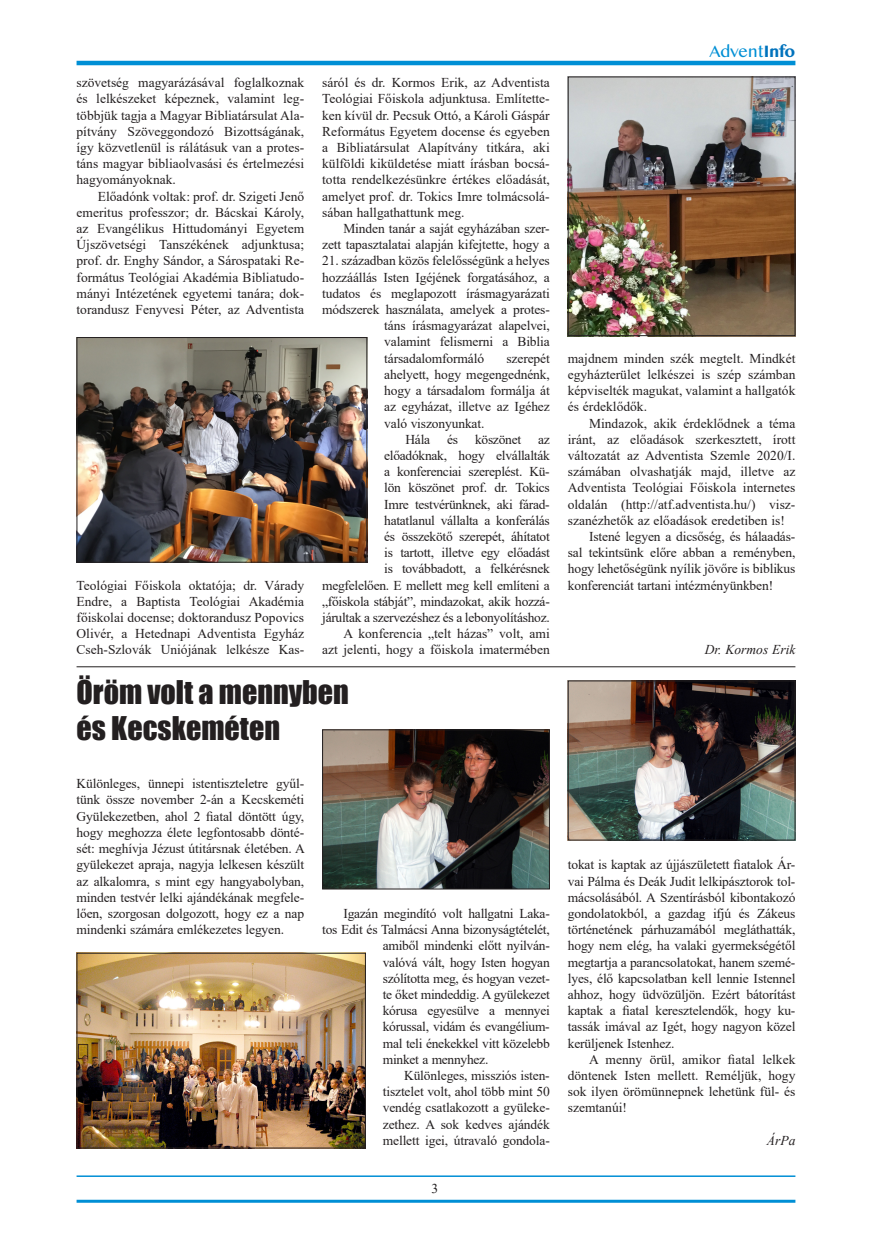
<style>
.page{position:relative;width:872px;height:1242px;background:#fff}
.page>*{position:absolute;margin:0;border:0;box-sizing:border-box;transform-origin:0 0}
.t1{font:30px/36px "Impact";color:#231f20}
.t2{font:15px "Bangla MN";letter-spacing:-.03em;color:#008fd5}
.t3{font:13.5px/16.2px "Times New Roman";letter-spacing:-.01em;color:#231f20;text-align:justify}
.t4{font:italic 13.5px "Times New Roman";color:#231f20}
.s1{font-weight:700;color:#0072bc}
</style>
<div class="page">
<hr style="left:77px;top:61px;width:718px;height:4px;background:#008fd5">
<hr style="left:77px;top:1175px;width:718px;height:2px;background:#008fd5">
<hr style="left:77px;top:1199px;width:718px;height:3px;background:#008fd5">
<img style="left:79px;top:339px;width:286px;height:221px">
<div style="left:77px;top:337px;width:290px;height:225px;border:1px solid #231f20"></div>
<img style="left:570px;top:79px;width:223px;height:255px">
<div style="left:568px;top:77px;width:227px;height:259px;border:1px solid #231f20"></div>
<hr style="left:77px;top:666px;width:718px;height:1px;background:#231f20">
<img style="left:570px;top:682px;width:223px;height:156px">
<div style="left:568px;top:680px;width:227px;height:160px;border:1px solid #231f20"></div>
<img style="left:324px;top:731px;width:224px;height:156px">
<div style="left:322px;top:729px;width:228px;height:160px;border:1px solid #231f20"></div>
<img style="left:79px;top:955px;width:285px;height:191px">
<div style="left:77px;top:953px;width:289px;height:195px;border:1px solid #231f20"></div>
<p class="t3" style="left:77px;top:74px;width:229px">szövetség magyarázásával foglalkoznak és lelkészeket képeznek, valamint leg&shy;többjük tagja a Magyar Bibliatársulat Ala&shy;pítvány Szöveggondozó Bizottságának, így közvetlenül is rálátásuk van a protes&shy;táns magyar bibliaolvasási és értelmezési hagyományoknak.</p>
<p class="t3" style="left:77px;top:188px;width:229px;text-indent:21px">Előadónk voltak: prof. dr. Szigeti Jenő emeritus professzor; dr. Bácskai Károly, az Evangélikus Hittudományi Egyetem Újszövetségi Tanszékének adjunktusa; prof. dr. Enghy Sándor, a Sárospataki Re&shy;formátus Teológiai Akadémia Bibliatudo&shy;mányi Intézetének egyetemi tanára; dok&shy;torandusz Fenyvesi Péter, az Adventista</p>
<p class="t3" style="left:77px;top:576px;width:229px">Teológiai Főiskola oktatója; dr. Várady Endre, a Baptista Teológiai Akadémia főiskolai docense; doktorandusz Popovics Olivér, a Hetednapi Adventista Egyház Cseh-Szlovák Uniójának lelkésze Kas-</p>
<p class="t3" style="left:322px;top:74px;width:229px">sáról és dr. Kormos Erik, az Adventista Teológiai Főiskola adjunktusa. Említette&shy;ken kívül dr. Pecsuk Ottó, a Károli Gáspár Református Egyetem docense és egyeben a Bibliatársulat Alapítvány titkára, aki külföldi kiküldetése miatt írásban bocsá&shy;totta rendelkezésünkre értékes előadását, amelyet prof. dr. Tokics Imre tolmácsolá&shy;sában hallgathattunk meg.</p>
<p class="t3" style="left:322px;top:220px;width:229px;text-align:right">Minden tanár a saját egyházában szer&shy;zett tapasztalatai alapján kifejtette, hogy a</p>
<p class="t3" style="left:322px;top:252px;width:229px">21. században közös felelősségünk a helyes</p>
<p class="t3" style="left:322px;top:269px;width:229px">hozzáállás Isten Igéjének forgatásához, a</p>
<p class="t3" style="left:322px;top:285px;width:229px">tudatos és meglapozott írásmagyarázati</p>
<p class="t3" style="left:322px;top:301px;width:229px">módszerek használata, amelyek a protes-</p>
<p class="t3" style="left:384px;top:317px;width:167px">táns írásmagyarázat alapelvei,</p>
<p class="t3" style="left:384px;top:333px;width:167px">valamint felismerni a Biblia</p>
<p class="t3" style="left:384px;top:350px;width:101px">társadalomformáló</p>
<p class="t3" style="left:506px;top:350px;width:45px">szerepét</p>
<p class="t3" style="left:384px;top:366px;width:167px">ahelyett, hogy megengednénk,</p>
<p class="t3" style="left:384px;top:382px;width:167px">hogy a társadalom formálja át</p>
<p class="t3" style="left:384px;top:398px;width:167px">az egyházat, illetve az Igéhez</p>
<p class="t3" style="left:384px;top:414px;width:102px">való viszonyunkat.</p>
<p class="t3" style="left:405px;top:431px;width:26px">Hála</p>
<p class="t3" style="left:447px;top:431px;width:12px">és</p>
<p class="t3" style="left:475px;top:431px;width:48px">köszönet</p>
<p class="t3" style="left:322px;top:431px;width:229px;text-align:right">az<br>előadóknak, hogy elvállalták<br>a konferenciai szereplést. Kü-<br>lön köszönet prof. dr. Tokics<br>Imre testvérünknek, aki fárad-<br>hatatlanul vállalta a konferálás<br>és összekötő szerepét, áhítatot<br>is tartott, illetve egy előadást<br>is továbbadott, a felkérésnek megfelelően. E mellett meg kell említeni a „főiskola stábját”, mindazokat, akik hozzá&shy;járultak a szervezéshez és a lebonyolításhoz.<br>A konferencia „telt házas” volt, ami<br>azt jelenti, hogy a főiskola imatermében</p>
<h1 class="t1" style="left:77px;top:673px;width:274px">Öröm volt a mennyben és Kecskeméten</h1>
<p class="t3" style="left:77px;top:775px;width:230px">Különleges, ünnepi istentiszteletre gyűl&shy;tünk össze november 2-án a Kecskeméti Gyülekezetben, ahol 2 fiatal döntött úgy, hogy meghozza élete legfontosabb dönté&shy;sét: meghívja Jézust útitársnak életében. A gyülekezet apraja, nagyja lelkesen készült az alkalomra, s mint egy hangyabolyban, minden testvér lelki ajándékának megfele&shy;lően, szorgosan dolgozott, hogy ez a nap mindenki számára emlékezetes legyen.</p>
<p class="t3" style="left:343px;top:905px;width:208px">Igazán megindító volt hallgatni Laka-</p>
<p class="t3" style="left:322px;top:921px;width:229px">tos Edit és Talmácsi Anna bizonyságtételét,</p>
<p class="t3" style="left:383px;top:937px;width:168px">amiből mindenki előtt nyilván-</p>
<p class="t3" style="left:383px;top:953px;width:168px">valóvá vált, hogy Isten hogyan</p>
<p class="t3" style="left:383px;top:969px;width:168px">szólította meg, és hogyan vezet-</p>
<p class="t3" style="left:383px;top:986px;width:168px">te őket mindeddig. A gyülekezet</p>
<p class="t3" style="left:383px;top:1002px;width:168px">kórusa egyesülve a mennyei</p>
<p class="t3" style="left:383px;top:1018px;width:168px">kórussal, vidám és evangélium-</p>
<p class="t3" style="left:383px;top:1034px;width:168px">mal teli énekekkel vitt közelebb</p>
<p class="t3" style="left:383px;top:1050px;width:107px">minket a mennyhez.</p>
<p class="t3" style="left:404px;top:1067px;width:147px">Különleges, missziós isten-</p>
<p class="t3" style="left:383px;top:1083px;width:168px">tisztelet volt, ahol több mint 50</p>
<p class="t3" style="left:383px;top:1099px;width:168px">vendég csatlakozott a gyüleke-</p>
<p class="t3" style="left:383px;top:1115px;width:168px">zethez. A sok kedves ajándék</p>
<p class="t3" style="left:383px;top:1131px;width:168px">mellett igei, útravaló gondola-</p>
<p class="t3" style="left:431px;top:1180px;width:8px">3</p>
<p class="t2" style="left:709px;top:41px;width:87px">Advent<span class="s1">Info</span></p>
<p class="t3" style="left:568px;top:350px;width:229px">majdnem minden szék megtelt. Mindkét egyházterület lelkészei is szép számban képviselték magukat, valamint a hallgatók és érdeklődők.</p>
<p class="t3" style="left:589px;top:414px;width:208px">Mindazok, akik érdeklődnek a téma</p>
<p class="t3" style="left:568px;top:431px;width:229px">iránt, az előadások szerkesztett, írott</p>
<p class="t3" style="left:568px;top:447px;width:229px">változatát az Adventista Szemle 2020/I.</p>
<p class="t3" style="left:568px;top:463px;width:229px">számában olvashatják majd, illetve az</p>
<p class="t3" style="left:568px;top:479px;width:229px">Adventista Teológiai Főiskola internetes</p>
<p class="t3" style="left:568px;top:495px;width:229px">oldalán (http://atf.adventista.hu/) vis -</p>
<p class="t3" style="left:568px;top:512px;width:219px">szanézhetők az előadások eredetiben is!</p>
<p class="t3" style="left:589px;top:528px;width:208px">Istené legyen a dicsőség, és hálaadás-</p>
<p class="t3" style="left:568px;top:544px;width:229px">sal tekintsünk előre abban a reményben,</p>
<p class="t3" style="left:568px;top:560px;width:229px">hogy lehetőségünk nyílik jövőre is biblikus</p>
<p class="t3" style="left:568px;top:576px;width:207px">konferenciát tartani intézményünkben!</p>
<p class="t4" style="left:704px;top:640px;width:92px">Dr. Kormos Erik</p>
<p class="t3" style="left:568px;top:856px;width:229px">tokat is kaptak az újjászületett fiatalok Ár&shy;vai Pálma és Deák Judit lelkipásztorok tol&shy;mácsolásából. A Szentírásból kibontakozó gondolatokból, a gazdag ifjú és Zákeus történetének párhuzamából megláthatták, hogy nem elég, ha valaki gyermekségétől megtartja a parancsolatokat, hanem szemé&shy;lyes, élő kapcsolatban kell lennie Istennel ahhoz, hogy üdvözüljön. Ezért bátorítást kaptak a fiatal keresztelendők, hogy ku&shy;tassák imával az Igét, hogy nagyon közel kerüljenek Istenhez.</p>
<p class="t3" style="left:568px;top:1050px;width:229px;text-indent:21px">A menny örül, amikor fiatal lelkek döntenek Isten mellett. Reméljük, hogy sok ilyen örömünnepnek lehetünk fül- és szemtanúi!</p>
<p class="t4" style="left:767px;top:1131px;width:30px">ÁrPa</p>
</div>
